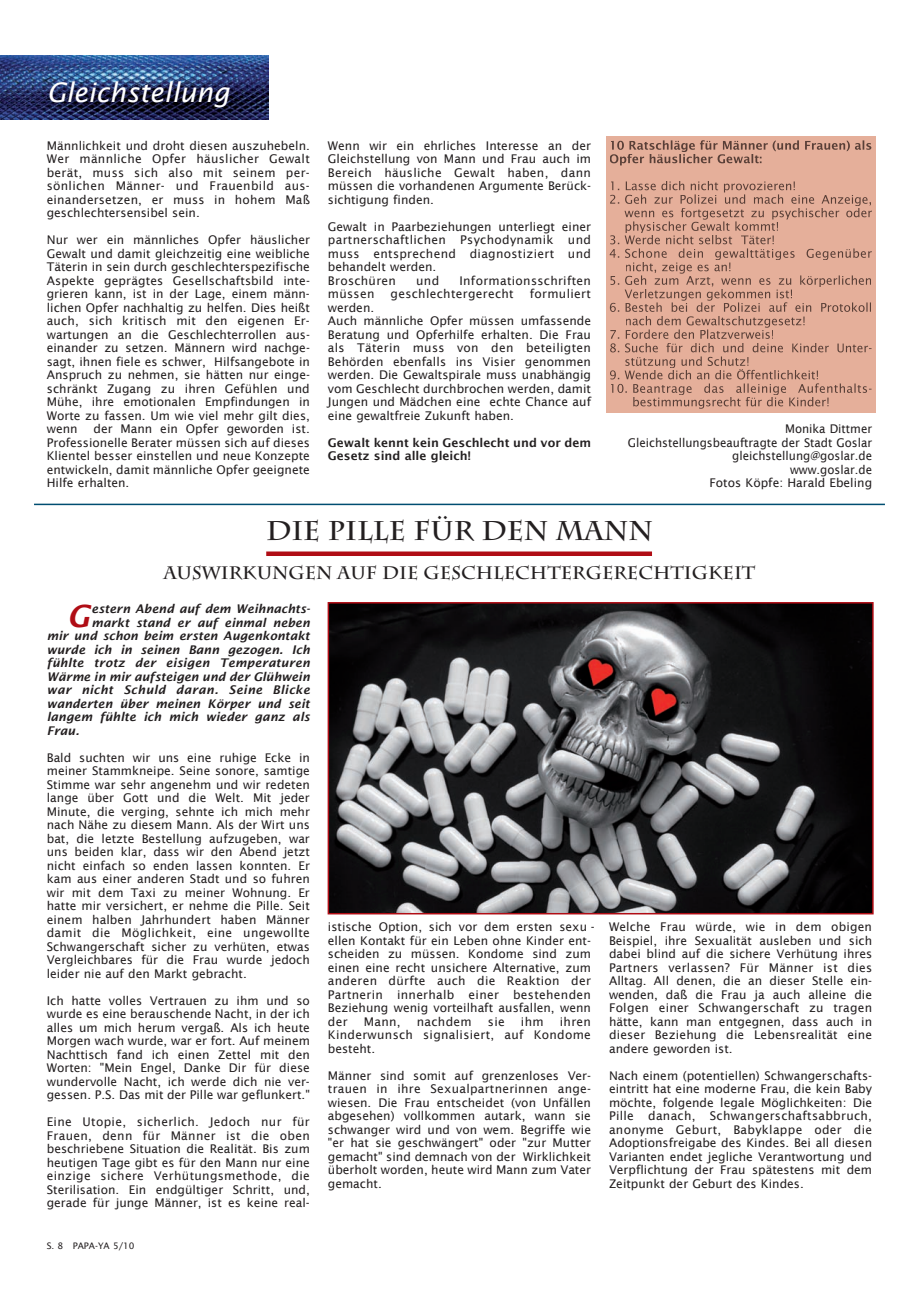
<style>
.page{position:relative;width:919px;height:1289px;background:#fff}
.page>*{position:absolute;margin:0;border:0;box-sizing:border-box;transform-origin:0 0}
.t1{font:italic 600 30.6px "Lucida Sans";color:#b00d15}
.t2{font:700 27px "Charlemagne Std";color:#231f20}
.t3{font:italic 27px "Lucida Sans";color:#fff}
.t4{font:700 18px "Charlemagne Std";color:#231f20}
.t5{font:12px/13.5px "Lucida Sans";color:#231f20;text-align:justify}
.t6{font:italic 600 12px "Lucida Sans";color:#231f20}
.t7{font:12px/13.5px "Lucida Sans";letter-spacing:.025em;color:#231f20}
.t8{font:12px/13.5px "Lucida Sans";color:#231f20;text-align:right;scale:.96 1}
.t9{font:600 12px/13.5px "Lucida Sans";color:#231f20}
.t10{font:italic 600 12px "Lucida Sans";letter-spacing:.025em;color:#231f20}
.t11{font:9px "Lucida Sans";color:#231f20}
</style>
<div class="page">
<img style="left:0;top:55px;width:268px;height:64px">
<svg style="left:606px;top:136px;width:269px;height:276px;background:#d7a390"></svg>
<svg style="left:609px;top:140px;width:68px;height:25px;background:#c0917f"></svg>
<svg style="left:609px;top:181px;width:104px;height:225px;background:#cf9d8a"></svg>
<hr style="left:34px;top:503px;width:850px;height:2px;background:#004e71">
<div style="left:266px;top:551px;width:386px;height:5px;background:#b00d15"></div>
<img style="left:330px;top:605px;width:540px;height:306px">
<div style="left:327px;top:602px;width:546px;height:312px;border:2px solid #b00d15"></div>
<h2 class="t3" style="left:47px;top:76px;width:184px">Gleichstellung</h2>
<p class="t5" style="left:47px;top:138px;width:264px">Männlichkeit und droht diesen auszuhebeln.<br>Wer männliche Opfer häuslicher Gewalt berät, muss sich also mit seinem per - sönlichen Männer- und Frauenbild aus - einandersetzen, er muss in hohem Maß geschlechtersensibel sein.</p>
<p class="t5" style="left:47px;top:233px;width:265px">Nur wer ein männliches Opfer häuslicher Gewalt und damit gleichzeitig eine weibliche Täterin in sein durch geschlechterspezifische Aspekte geprägtes Gesellschaftsbild inte - grieren kann, ist in der Lage, einem männ - lichen Opfer nachhaltig zu helfen. Dies heißt auch, sich kritisch mit den eigenen Er - wartungen an die Geschlechterrollen aus - einander zu setzen. Männern wird nachge&shy;sagt, ihnen fiele es schwer, Hilfsangebote in Anspruch zu nehmen, sie hätten nur einge&shy;schränkt Zugang zu ihren Gefühlen und Mühe, ihre emotionalen Empfindungen in Worte zu fassen. Um wie viel mehr gilt dies, wenn</p>
<p class="t5" style="left:47px;top:422px;width:264px;text-indent:47px">der Mann ein Opfer geworden ist.<br>Profes sionelle Berater müssen sich auf dieses Klientel besser einstellen und neue Konzepte entwickeln, damit männliche Opfer geeignete Hilfe erhalten.</p>
<p class="t5" style="left:328px;top:138px;width:264px">Wenn wir ein ehrliches Interesse an der Gleichstellung von Mann und Frau auch im Bereich häusliche Gewalt haben, dann müssen die vorhandenen Argumente Berück - sichtigung finden.</p>
<p class="t7" style="left:328px;top:219px;width:264px">Gewalt in Paarbeziehungen unterliegt einer partnerschaftlichen Psychodynamik und muss entsprechend diagnostiziert und behandelt werden.<br>Broschüren</p>
<p class="t5" style="left:416px;top:273px;width:25px">und</p>
<p class="t7" style="left:459px;top:273px;width:133px">Informationsschriften</p>
<p class="t5" style="left:328px;top:287px;width:48px">müssen</p>
<p class="t7" style="left:390px;top:287px;width:124px">geschlechtergerecht</p>
<p class="t7" style="left:530px;top:287px;width:63px">formuliert</p>
<p class="t5" style="left:328px;top:300px;width:265px;text-align:left">werden.<br>Auch männliche Opfer müssen umfassende Beratung und Opferhilfe erhalten. Die Frau als Täterin muss von den beteiligten Behörden ebenfalls ins Visier genommen werden. Die Gewaltspirale muss unabhängig vom Geschlecht durchbrochen werden, damit Jungen und Mädchen eine echte Chance auf eine gewaltfreie Zukunft haben.</p>
<p class="t9" style="left:328px;top:435px;width:264px">Gewalt kennt kein Geschlecht und vor dem<br>Gesetz sind alle gleich!</p>
<p class="t8" style="left:627px;top:422px;width:256px">Monika Dittmer<br>Gleichstellungsbeauftragte der Stadt Goslar gleichstellung@goslar.de<br>www.goslar.de<br>Fotos Köpfe: Harald Ebeling</p>
<h2 class="t2" style="left:266px;top:515px;width:388px">DIE PILLE FÜR DEN MANN</h2>
<h3 class="t4" style="left:164px;top:562px;width:593px">AUSWIRKUNGEN AUF DIE GESCHLECHTERGERECHTIGKEIT</h3>
<h1 class="t1" style="left:67px;top:597px;width:24px">G</h1>
<p class="t6" style="left:91px;top:601px;width:220px">estern Abend auf dem Weihnachts -</p>
<p class="t6" style="left:91px;top:615px;width:220px">markt stand er auf einmal neben</p>
<p class="t6" style="left:47px;top:628px;width:264px">mir und schon beim ersten Augenkontakt</p>
<p class="t6" style="left:47px;top:642px;width:264px">wurde ich in seinen Bann gezogen. Ich</p>
<p class="t6" style="left:47px;top:655px;width:264px">fühlte trotz der eisigen Temperaturen</p>
<p class="t6" style="left:47px;top:669px;width:264px">Wärme in mir aufsteigen und der Glühwein</p>
<p class="t10" style="left:47px;top:682px;width:264px">war nicht Schuld daran. Seine Blicke</p>
<p class="t6" style="left:47px;top:696px;width:264px">wanderten über meinen Körper und seit</p>
<p class="t6" style="left:47px;top:709px;width:264px">langem fühlte ich mich wieder ganz als</p>
<p class="t6" style="left:47px;top:723px;width:34px">Frau.</p>
<p class="t5" style="left:47px;top:750px;width:265px">Bald suchten wir uns eine ruhige Ecke in meiner Stammkneipe. Seine sonore, samtige Stimme war sehr angenehm und wir redeten lange über Gott und die Welt. Mit jeder Minute, die verging, sehnte ich mich mehr nach Nähe zu diesem Mann. Als der Wirt uns bat, die letzte Bestellung aufzugeben, war uns beiden klar, dass wir den Abend jetzt nicht einfach so enden lassen konnten. Er kam aus einer anderen Stadt und so fuhren wir mit dem Taxi zu meiner Wohnung. Er hatte mir versichert, er nehme die Pille. Seit einem halben Jahrhundert haben Männer damit die Möglichkeit, eine ungewollte Schwangerschaft sicher zu verhüten, etwas Vergleichbares für die Frau wurde jedoch leider nie auf den Markt gebracht.</p>
<p class="t5" style="left:47px;top:993px;width:264px">Ich hatte volles Vertrauen zu ihm und so wurde es eine berauschende Nacht, in der ich alles um mich herum vergaß. Als ich heute Morgen wach wurde, war er fort. Auf meinem Nachttisch fand ich einen Zettel mit den Worten: "Mein Engel, Danke Dir für diese wundervolle Nacht, ich werde dich nie ver&shy;gessen. P.S. Das mit der Pille war geflunkert."</p>
<p class="t5" style="left:47px;top:1115px;width:265px">Eine Utopie, sicherlich. Jedoch nur für Frauen, denn für Männer ist die oben beschriebene Situation die Realität. Bis zum heutigen Tage gibt es für den Mann nur eine einzige sichere Verhütungsmethode, die Sterilisation. Ein endgültiger Schritt, und, gerade für junge Männer, ist es keine real -</p>
<p class="t11" style="left:47px;top:1240px;width:89px">S. 8 PAPA-YA 5/10</p>
<p class="t5" style="left:328px;top:919px;width:268px;text-align:left">istische Option, sich vor dem ersten sexu - ellen Kontakt für ein Leben ohne Kinder ent&shy;scheiden zu müssen. Kondome sind zum einen eine recht unsichere Alternative, zum anderen dürfte auch die Reaktion der Partnerin innerhalb einer bestehenden Beziehung wenig vorteilhaft ausfallen, wenn der</p>
<p class="t5" style="left:328px;top:1014px;width:264px;text-indent:232px">ihren Kinderwunsch signalisiert, auf Kondome besteht.</p>
<p class="t5" style="left:328px;top:1068px;width:264px">Männer sind somit auf grenzenloses Ver - trauen in ihre Sexualpartnerinnen ange - wiesen. Die Frau entscheidet (von Unfällen abgesehen) vollkommen autark, wann sie schwanger wird und von wem. Begriffe wie "er hat sie geschwängert" oder "zur Mutter gemacht" sind demnach von der Wirklichkeit überholt worden, heute wird Mann zum Vater gemacht.</p>
<p class="t5" style="left:364px;top:1014px;width:38px">Mann,</p>
<p class="t7" style="left:417px;top:1014px;width:56px">nachdem</p>
<p class="t5" style="left:488px;top:1014px;width:18px">sie</p>
<p class="t5" style="left:521px;top:1014px;width:24px">ihm</p>
<p class="t5" style="left:609px;top:919px;width:264px">Welche Frau würde, wie in dem obigen Beispiel, ihre Sexualität ausleben und sich dabei blind auf die sichere Verhütung ihres Partners verlassen? Für Männer ist dies Alltag. All denen, die an dieser Stelle ein - wenden, daß die Frau ja auch alleine die Folgen einer Schwangerschaft zu tragen hätte, kann man entgegnen, dass auch in dieser Beziehung die Lebensrealität eine andere geworden ist.</p>
<p class="t5" style="left:609px;top:1068px;width:264px">Nach einem (potentiellen) Schwangerschafts - eintritt hat eine moderne Frau, die kein Baby möchte, folgende legale Möglichkeiten: Die Pille danach, Schwangerschaftsabbruch, anonyme Geburt, Babyklappe oder die Adoptionsfreigabe des Kindes. Bei all diesen Varianten endet jegliche Verantwortung und Verpflichtung der Frau spätestens mit dem Zeitpunkt der Geburt des Kindes.</p>
</div>
